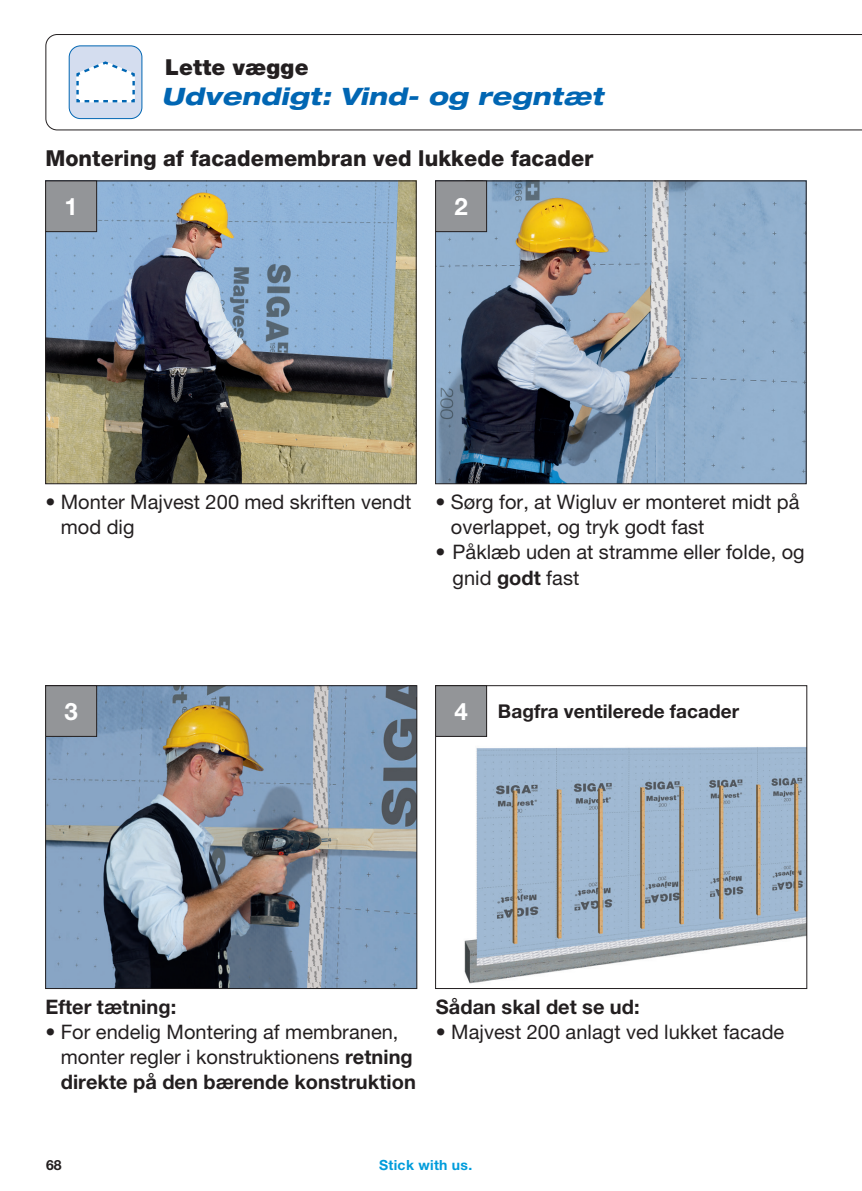
<style>
.page{position:relative;width:862px;height:1191px;background:#fff}
.page>*{position:absolute;margin:0;border:0;box-sizing:border-box;transform-origin:0 0}
.t1{font:italic 800 expanded 24px "Helvetica Neue LT Pro";letter-spacing:.015em;color:#0166b3}
.t2{font:700 24px "Helvetica Neue LT Pro";color:#fff}
.t3{font:800 22px "Helvetica Neue LT Pro";letter-spacing:.005em;color:#231f20}
.t4{font:900 22px "Helvetica Neue LT Pro";letter-spacing:.01em;color:#231f20}
.t5{font:20px/25.2px "Helvetica Neue LT Pro";letter-spacing:.005em;color:#231f20}
.t6{font:700 20px "Helvetica Neue LT Pro";letter-spacing:.005em;color:#231f20}
.t7{font:700 19px "Helvetica Neue LT Pro";letter-spacing:.005em;color:#231f20}
.t8{font:700 14px "Helvetica Neue LT Pro";letter-spacing:.025em;color:#009cdb}
.t9{font:700 14px "Helvetica Neue LT Pro";color:#231f20}
.s1{font-weight:700}
</style>
<div class="page">
<svg style="left:45px;top:34px;width:817px;height:96px"></svg>
<div style="left:69px;top:46px;width:73px;height:73px;background:#d4ddef;border-radius:11px"></div>
<div style="left:69px;top:45px;width:73px;height:74px;border:1px solid #0166b3;border-radius:11px"></div>
<svg style="left:76px;top:61px;width:59px;height:42px"></svg>
<img style="left:47px;top:687px;width:368px;height:299px">
<div style="left:45px;top:685px;width:372px;height:303px;border:1px solid #231f20"></div>
<div style="left:46px;top:685px;width:51px;height:51px;background:#939598"></div>
<div style="left:45px;top:685px;width:52px;height:51px;border:1px solid #231f20"></div>
<img style="left:47px;top:183px;width:367px;height:299px">
<div style="left:45px;top:181px;width:371px;height:303px;border:1px solid #231f20"></div>
<div style="left:46px;top:181px;width:51px;height:51px;background:#939598"></div>
<div style="left:45px;top:181px;width:52px;height:51px;border:1px solid #231f20"></div>
<img style="left:437px;top:183px;width:367px;height:299px">
<div style="left:435px;top:181px;width:371px;height:303px;border:1px solid #231f20"></div>
<div style="left:435px;top:181px;width:51px;height:51px;background:#939598"></div>
<div style="left:435px;top:181px;width:52px;height:51px;border:1px solid #231f20"></div>
<img style="left:437px;top:736px;width:368px;height:248px">
<div style="left:435px;top:685px;width:372px;height:303px;border:1px solid #231f20"></div>
<div style="left:435px;top:685px;width:51px;height:51px;background:#939598"></div>
<div style="left:435px;top:685px;width:52px;height:51px;border:1px solid #231f20"></div>
<p class="t4" style="left:165px;top:54px;width:145px">Lette vægge</p>
<p class="t1" style="left:162px;top:81px;width:443px">Udvendigt: Vind- og regntæt</p>
<p class="t3" style="left:45px;top:145px;width:549px">Montering af facademembran ved lukkede facader</p>
<p class="t2" style="left:64px;top:191px;width:15px">1</p>
<p class="t2" style="left:454px;top:191px;width:15px">2</p>
<p class="t5" style="left:61px;top:489px;width:352px;text-indent:-15px">• Monter Majvest 200 med skriften vendt mod dig</p>
<p class="t5" style="left:451px;top:489px;width:350px;text-indent:-15px">• Sørg for, at Wigluv er monteret midt på overlappet, og tryk godt fast</p>
<p class="t5" style="left:452px;top:539px;width:354px;text-indent:-17px">• Påklæb uden at stramme eller folde, og gnid <span class="s1">godt</span> fast</p>
<p class="t2" style="left:64px;top:696px;width:15px">3</p>
<p class="t2" style="left:454px;top:696px;width:15px">4</p>
<p class="t7" style="left:498px;top:699px;width:243px">Bagfra ventilerede facader</p>
<p class="t6" style="left:45px;top:994px;width:132px">Efter tætning:</p>
<p class="t5" style="left:61px;top:1019px;width:356px;text-indent:-15px">• For endelig Montering af membranen, monter regler i konstruktionens <span class="s1">retning direkte på den bærende konstruktion</span></p>
<p class="t6" style="left:436px;top:994px;width:205px">Sådan skal det se ud:</p>
<p class="t5" style="left:436px;top:1019px;width:350px">• Majvest 200 anlagt ved lukket facade</p>
<p class="t9" style="left:46px;top:1156px;width:17px">68</p>
<p class="t8" style="left:379px;top:1156px;width:95px">Stick with us.</p>
</div>
